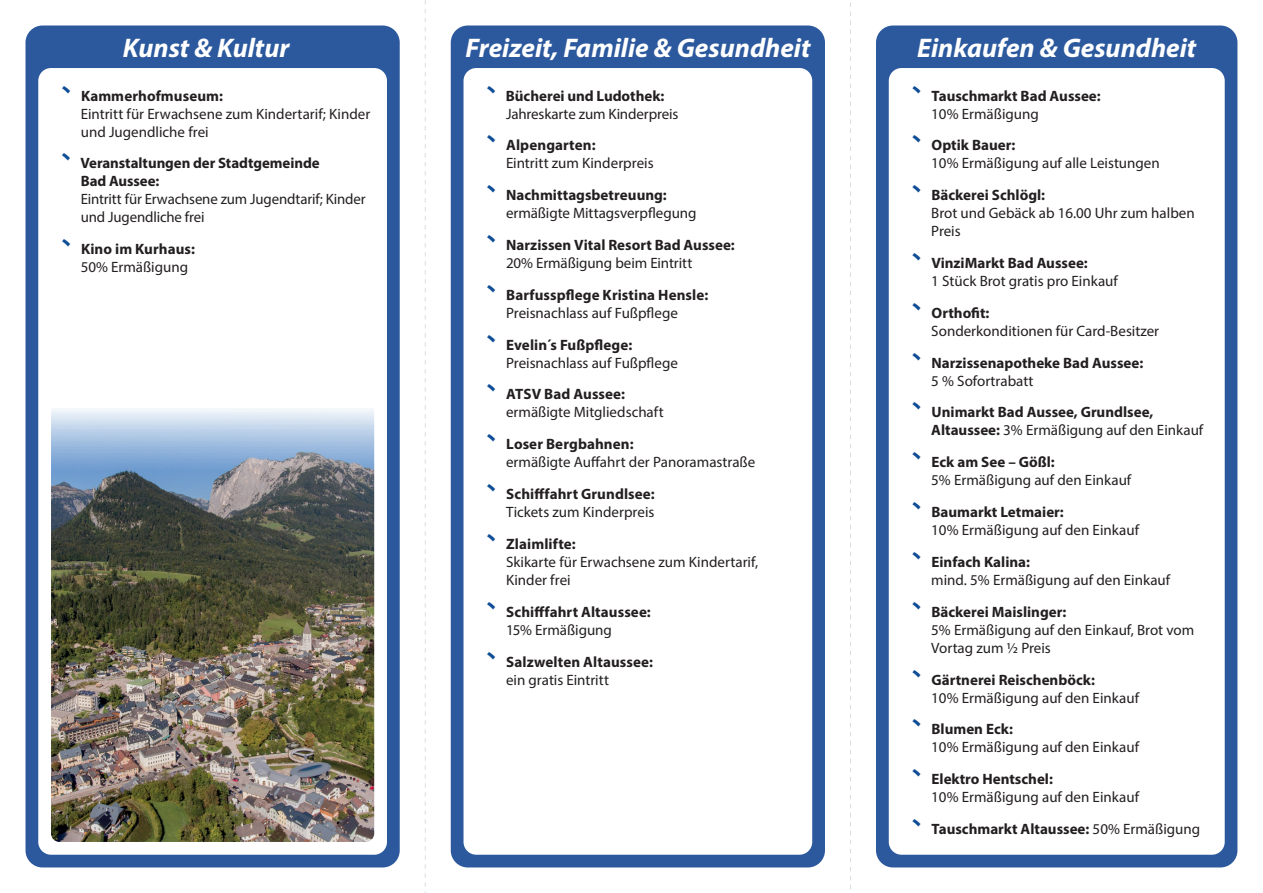
<style>
.page{position:relative;width:1263px;height:893px;background:#fff}
.page>*{position:absolute;margin:0;border:0;box-sizing:border-box;transform-origin:0 0}
.t1{font:italic 700 27px "Myriad Pro";color:#fff}
.t2{font:15px/18px "Myriad Pro";color:#231f20}
.t3{font:700 15px/18px "Myriad Pro";color:#231f20}
.s1{font-weight:400}
.s2{font-weight:700}
</style>
<div class="page">
<div style="left:26px;top:26px;width:374px;height:841px;background:#2c599d;border-radius:17px"></div>
<div style="left:38px;top:68px;width:349px;height:787px;background:#fff;border-radius:13px"></div>
<div style="left:451px;top:26px;width:374px;height:841px;background:#2c599d;border-radius:17px"></div>
<div style="left:463px;top:68px;width:349px;height:787px;background:#fff;border-radius:13px"></div>
<div style="left:876px;top:26px;width:361px;height:841px;background:#2c599d;border-radius:17px"></div>
<div style="left:889px;top:68px;width:336px;height:787px;background:#fff;border-radius:13px"></div>
<svg style="left:425px;top:0;width:1px;height:893px"></svg>
<svg style="left:850px;top:2px;width:1px;height:888px"></svg>
<img style="left:51px;top:410px;width:323px;height:432px">
<h1 class="t1" style="left:123px;top:30px;width:168px">Kunst &amp; Kultur</h1>
<p class="t3" style="left:81px;top:86px;width:144px">Kammerhofmuseum:</p>
<p class="t2" style="left:81px;top:104px;width:291px">Eintritt für Erwachsene zum Kindertarif; Kinder und Jugendliche frei</p>
<p class="t3" style="left:80px;top:154px;width:241px">Veranstaltungen der Stadtgemeinde<br>Bad Aussee:</p>
<p class="t2" style="left:81px;top:190px;width:286px">Eintritt für Erwachsene zum Jugendtarif; Kinder und Jugendliche frei</p>
<p class="t3" style="left:81px;top:240px;width:115px">Kino im Kurhaus:</p>
<p class="t2" style="left:81px;top:258px;width:109px">50% Ermäßigung</p>
<h1 class="t1" style="left:465px;top:30px;width:347px">Freizeit, Familie &amp; Gesundheit</h1>
<p class="t3" style="left:506px;top:86px;width:160px">Bücherei und Ludothek:</p>
<p class="t2" style="left:506px;top:104px;width:174px">Jahreskarte zum Kinderpreis</p>
<p class="t3" style="left:506px;top:136px;width:91px">Alpengarten:</p>
<p class="t2" style="left:506px;top:154px;width:149px">Eintritt zum Kinderpreis</p>
<p class="t3" style="left:506px;top:186px;width:162px">Nachmittagsbetreuung:</p>
<p class="t2" style="left:506px;top:204px;width:192px">ermäßigte Mittagsverpflegung</p>
<p class="t3" style="left:506px;top:235px;width:230px">Narzissen Vital Resort Bad Aussee:</p>
<p class="t2" style="left:506px;top:254px;width:188px">20% Ermäßigung beim Eintritt</p>
<p class="t3" style="left:506px;top:285px;width:204px">Barfusspflege Kristina Hensle:</p>
<p class="t2" style="left:506px;top:304px;width:174px">Preisnachlass auf Fußpflege</p>
<p class="t3" style="left:506px;top:335px;width:128px">Evelin´s Fußpflege:</p>
<p class="t2" style="left:506px;top:353px;width:174px">Preisnachlass auf Fußpflege</p>
<p class="t3" style="left:506px;top:385px;width:120px">ATSV Bad Aussee:</p>
<p class="t2" style="left:506px;top:403px;width:159px">ermäßigte Mitgliedschaft</p>
<p class="t3" style="left:506px;top:435px;width:129px">Loser Bergbahnen:</p>
<p class="t2" style="left:506px;top:453px;width:251px">ermäßigte Auffahrt der Panoramastraße</p>
<p class="t3" style="left:506px;top:485px;width:150px">Schifffahrt Grundlsee:</p>
<p class="t2" style="left:506px;top:503px;width:150px">Tickets zum Kinderpreis</p>
<p class="t3" style="left:506px;top:534px;width:71px">Zlaimlifte:</p>
<p class="t2" style="left:506px;top:553px;width:254px">Skikarte für Erwachsene zum Kindertarif,<br>Kinder frei</p>
<p class="t3" style="left:506px;top:602px;width:146px">Schifffahrt Altaussee:</p>
<p class="t2" style="left:506px;top:620px;width:107px">15% Ermäßigung</p>
<p class="t3" style="left:506px;top:652px;width:148px">Salzwelten Altaussee:</p>
<p class="t2" style="left:506px;top:670px;width:104px">ein gratis Eintritt</p>
<h1 class="t1" style="left:917px;top:30px;width:281px">Einkaufen &amp; Gesundheit</h1>
<p class="t3" style="left:931px;top:86px;width:171px">Tauschmarkt Bad Aussee:</p>
<p class="t2" style="left:931px;top:104px;width:109px">10% Ermäßigung</p>
<p class="t3" style="left:931px;top:136px;width:85px">Optik Bauer:</p>
<p class="t2" style="left:931px;top:154px;width:230px">10% Ermäßigung auf alle Leistungen</p>
<p class="t3" style="left:931px;top:186px;width:115px">Bäckerei Schlögl:</p>
<p class="t2" style="left:931px;top:204px;width:265px">Brot und Gebäck ab 16.00 Uhr zum halben<br>Preis</p>
<p class="t3" style="left:931px;top:253px;width:158px">VinziMarkt Bad Aussee:</p>
<p class="t2" style="left:931px;top:272px;width:188px">1 Stück Brot gratis pro Einkauf</p>
<p class="t3" style="left:931px;top:303px;width:60px">Orthofit:</p>
<p class="t2" style="left:931px;top:322px;width:229px">Sonderkonditionen für Card-Besitzer</p>
<p class="t3" style="left:931px;top:353px;width:213px">Narzissenapotheke Bad Aussee:</p>
<p class="t2" style="left:931px;top:371px;width:103px">5 % Sofortrabatt</p>
<p class="t3" style="left:931px;top:403px;width:274px">Unimarkt Bad Aussee, Grundlsee,<br>Altaussee: <span class="s1">3% Ermäßigung auf den Einkauf</span></p>
<p class="t3" style="left:931px;top:453px;width:125px">Eck am See – Gößl:</p>
<p class="t2" style="left:931px;top:471px;width:202px">5% Ermäßigung auf den Einkauf</p>
<p class="t3" style="left:931px;top:503px;width:134px">Baumarkt Letmaier:</p>
<p class="t2" style="left:931px;top:521px;width:209px">10% Ermäßigung auf den Einkauf</p>
<p class="t3" style="left:931px;top:552px;width:100px">Einfach Kalina:</p>
<p class="t2" style="left:931px;top:571px;width:240px">mind. 5% Ermäßigung auf den Einkauf</p>
<p class="t3" style="left:931px;top:602px;width:136px">Bäckerei Maislinger:</p>
<p class="t2" style="left:931px;top:620px;width:264px">5% Ermäßigung auf den Einkauf, Brot vom<br>Vortag zum ½ Preis</p>
<p class="t3" style="left:931px;top:670px;width:165px">Gärtnerei Reischenböck:</p>
<p class="t2" style="left:931px;top:688px;width:209px">10% Ermäßigung auf den Einkauf</p>
<p class="t3" style="left:931px;top:720px;width:83px">Blumen Eck:</p>
<p class="t2" style="left:931px;top:738px;width:209px">10% Ermäßigung auf den Einkauf</p>
<p class="t3" style="left:931px;top:770px;width:123px">Elektro Hentschel:</p>
<p class="t2" style="left:931px;top:781px;width:270px;line-height:31.8px">10% Ermäßigung auf den Einkauf<br><span class="s2">Tauschmarkt Altaussee:</span> 50% Ermäßigung</p>
</div>
